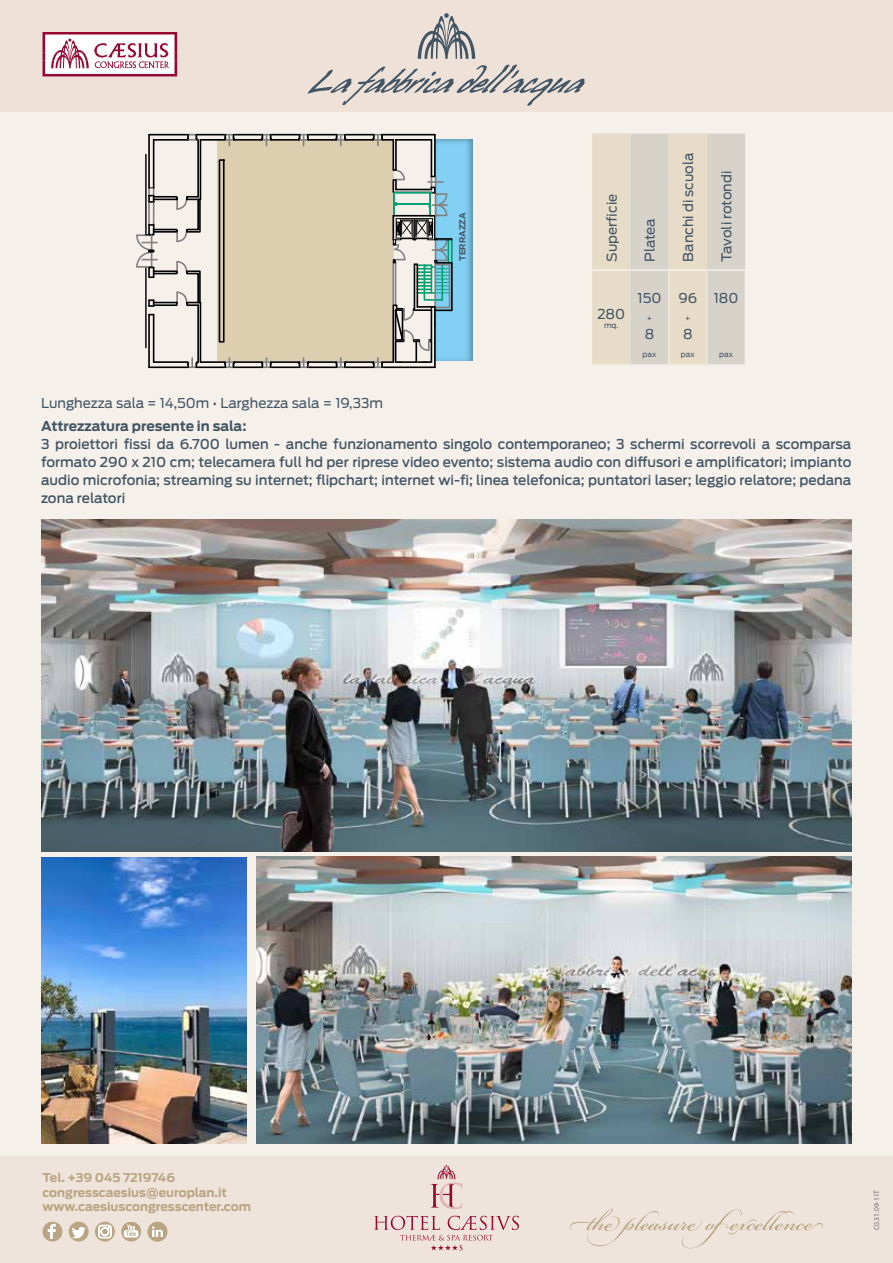
<style>
.page{position:relative;width:893px;height:1263px;background:#f6f0eb}
.page>*{position:absolute;margin:0;border:0;box-sizing:border-box;transform-origin:0 0}
.t1{font:500 13.5px/18px "Antenna";color:#425564;text-align:justify}
.t2{font:13.5px "Antenna";color:#425564}
.t3{font:700 13.5px "Antenna";color:#425564}
.t4{font:700 12px/14.4px "Antenna";color:#b9a483}
.t5{font:700 8.25px "Antenna";color:#425564}
.t6{font:7.5px "Antenna";color:#425564}
.t7{font:7.5px "Myriad Pro";color:#706f6f}
</style>
<div class="page">
<div style="left:0;top:1157px;width:893px;height:106px;background:#eee4db"></div>
<div style="left:0;top:0;width:893px;height:112px;background:#ede1d8"></div>
<div style="left:218px;top:139px;width:176px;height:222px;background:#ddceaf"></div>
<div style="left:434px;top:138px;width:41px;height:225px;background:#000;opacity:.35"></div>
<hr style="left:145px;top:267px;width:2px;height:81px;background:#1d1d1c">
<hr style="left:434px;top:135px;width:2px;height:41px;background:#000">
<hr style="left:382px;top:134px;width:53px;height:1px;background:#000">
<hr style="left:396px;top:139px;width:35px;height:2px;background:#000">
<hr style="left:149px;top:134px;width:39px;height:1px;background:#000">
<hr style="left:153px;top:315px;width:1px;height:47px;background:#000">
<hr style="left:148px;top:315px;width:2px;height:52px;background:#000">
<hr style="left:271px;top:366px;width:29px;height:2px;background:#000">
<hr style="left:345px;top:366px;width:29px;height:2px;background:#000">
<hr style="left:308px;top:366px;width:29px;height:2px;background:#000">
<hr style="left:196px;top:366px;width:29px;height:2px;background:#000">
<hr style="left:233px;top:366px;width:29px;height:2px;background:#000">
<hr style="left:149px;top:366px;width:39px;height:2px;background:#000">
<hr style="left:392px;top:140px;width:2px;height:30px;background:#000">
<hr style="left:395px;top:140px;width:2px;height:30px;background:#000">
<hr style="left:197px;top:305px;width:2px;height:57px;background:#000">
<hr style="left:200px;top:303px;width:1px;height:59px;background:#000">
<hr style="left:197px;top:140px;width:2px;height:57px;background:#000">
<hr style="left:200px;top:140px;width:1px;height:59px;background:#000">
<hr style="left:148px;top:135px;width:2px;height:53px;background:#000">
<hr style="left:153px;top:140px;width:1px;height:48px;background:#000">
<hr style="left:431px;top:140px;width:1px;height:36px;background:#000">
<hr style="left:234px;top:361px;width:28px;height:2px;background:#000">
<hr style="left:271px;top:361px;width:28px;height:2px;background:#000">
<hr style="left:308px;top:361px;width:28px;height:2px;background:#000">
<hr style="left:345px;top:361px;width:28px;height:2px;background:#000">
<hr style="left:200px;top:361px;width:25px;height:2px;background:#000">
<hr style="left:154px;top:361px;width:34px;height:2px;background:#000">
<svg style="left:223px;top:358px;width:13px;height:11px"></svg>
<svg style="left:260px;top:358px;width:13px;height:11px"></svg>
<svg style="left:297px;top:358px;width:13px;height:11px"></svg>
<svg style="left:334px;top:358px;width:13px;height:11px"></svg>
<div style="left:219px;top:159px;width:6px;height:184px;border:2px solid #000"></div>
<hr style="left:154px;top:139px;width:34px;height:2px;background:#000">
<svg style="left:186px;top:133px;width:207px;height:13px"></svg>
<svg style="left:186px;top:358px;width:12px;height:11px"></svg>
<hr style="left:145px;top:155px;width:2px;height:80px;background:#1d1d1c">
<svg style="left:136px;top:187px;width:66px;height:120px"></svg>
<div style="left:148px;top:267px;width:6px;height:11px;border:2px solid #000"></div>
<svg style="left:372px;top:168px;width:81px;height:201px"></svg>
<hr style="left:393px;top:215px;width:38px;height:2px;background:#000">
<svg style="left:430px;top:1165px;width:32px;height:44px"></svg>
<svg style="left:374px;top:1216px;width:145px;height:34px"></svg>
<svg style="left:43px;top:32px;width:134px;height:44px;background:#e0b7c3"></svg>
<img style="left:41px;top:520px;width:810px;height:331px">
<img style="left:256px;top:857px;width:595px;height:287px">
<img style="left:41px;top:857px;width:206px;height:287px">
<svg style="left:43px;top:1221px;width:19px;height:20px"></svg>
<svg style="left:69px;top:1221px;width:20px;height:20px"></svg>
<svg style="left:72px;top:1227px;width:14px;height:11px"></svg>
<div style="left:147px;top:1221px;width:21px;height:21px;background:#b9a483;border-radius:50%"></div>
<svg style="left:152px;top:1226px;width:11px;height:11px"></svg>
<svg style="left:121px;top:1222px;width:20px;height:19px"></svg>
<svg style="left:95px;top:1221px;width:20px;height:20px"></svg>
<svg style="left:98px;top:1225px;width:14px;height:13px"></svg>
<svg style="left:308px;top:65px;width:277px;height:41px"></svg>
<svg style="left:418px;top:13px;width:57px;height:46px"></svg>
<svg style="left:570px;top:1209px;width:253px;height:39px"></svg>
<svg style="left:592px;top:134px;width:153px;height:230px;background:#dfd7c9"></svg>
<hr style="left:592px;top:269px;width:38px;height:2px;background:#f6f0eb">
<hr style="left:630px;top:269px;width:39px;height:2px;background:#f6f0eb">
<hr style="left:669px;top:269px;width:38px;height:2px;background:#f6f0eb">
<hr style="left:707px;top:269px;width:38px;height:2px;background:#f6f0eb">
<hr style="left:668px;top:271px;width:1px;height:93px;background:#f6f0eb">
<hr style="left:707px;top:271px;width:1px;height:93px;background:#f6f0eb">
<p class="t5" style="left:458px;top:261px;width:50px;rotate:-90deg">TERRAZZA</p>
<p class="t2" style="left:604px;top:262px;width:69px;rotate:-90deg">Superficie</p>
<p class="t2" style="left:597px;top:306px;width:29px">280</p>
<p class="t6" style="left:604px;top:320px;width:16px">mq.</p>
<p class="t2" style="left:642px;top:262px;width:45px;rotate:-90deg">Platea</p>
<p class="t2" style="left:637px;top:290px;width:25px">150</p>
<p class="t6" style="left:647px;top:313px;width:7px">+</p>
<p class="t2" style="left:645px;top:326px;width:11px">8</p>
<p class="t6" style="left:643px;top:349px;width:15px">pax</p>
<p class="t2" style="left:680px;top:262px;width:110px;rotate:-90deg">Banchi di scuola</p>
<p class="t2" style="left:678px;top:290px;width:20px">96</p>
<p class="t6" style="left:685px;top:314px;width:7px">+</p>
<p class="t2" style="left:683px;top:326px;width:11px">8</p>
<p class="t6" style="left:681px;top:350px;width:15px">pax</p>
<p class="t2" style="left:719px;top:262px;width:92px;rotate:-90deg">Tavoli rotondi</p>
<p class="t2" style="left:714px;top:290px;width:26px">180</p>
<p class="t6" style="left:719px;top:349px;width:15px">pax</p>
<p class="t2" style="left:41px;top:395px;width:343px">Lunghezza sala = 14,50m • Larghezza sala = 19,33m</p>
<p class="t3" style="left:41px;top:418px;width:207px">Attrezzatura presente in sala:</p>
<p class="t1" style="left:41px;top:435px;width:812px">3 proiettori fissi da 6.700 lumen - anche funzionamento singolo contemporaneo; 3 schermi scorrevoli a scomparsa formato 290 x 210 cm; telecamera full hd per riprese video evento; sistema audio con diffusori e amplificatori; impianto audio microfonia; streaming su internet; flipchart; internet wi-fi; linea telefonica; puntatori laser; leggio relatore; pedana zona relatori</p>
<p class="t4" style="left:43px;top:1170px;width:210px">Tel. +39 045 7219746 congresscaesius@europlan.it www.caesiuscongresscenter.com</p>
<p class="t7" style="left:872px;top:1230px;width:41px;rotate:-90deg">C0.31.09-1 IT</p>
</div>
